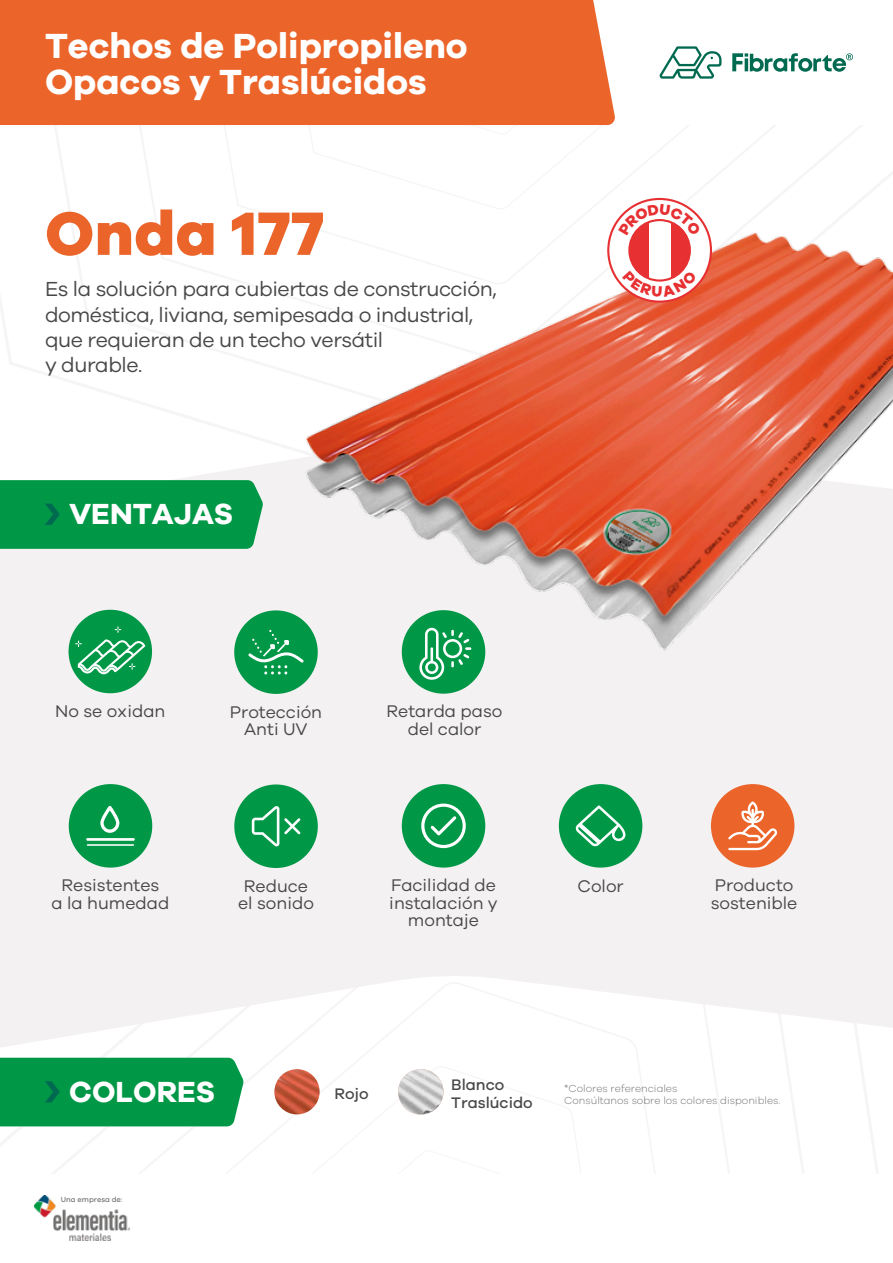
<style>
.page{position:relative;width:893px;height:1263px;background:#fff}
.page>*{position:absolute;margin:0;border:0;box-sizing:border-box;transform-origin:0 0}
.t1{font:800 63px "Galano Grotesque";letter-spacing:.01em;color:#eb642a}
.t2{font:700 36px/36px "Galano Grotesque";color:#fff}
.t3{font:700 30px "Galano Grotesque";color:#fff}
.t4{font:21px/25.2px "Galano Grotesque";letter-spacing:-.02em;color:#484848}
.t5{font:17.4px/17.4px "Galano Grotesque";color:#484848;text-align:center}
.t6{font:500 15.75px/18.5px "Galano Grotesque";color:#484848}
.t7{font:300 10.5px/12.6px "Galano Grotesque";color:#717171}
.t8{font:500 7.5px "Galano Grotesque";color:#777472}
</style>
<div class="page">
<svg style="left:0;top:462px;width:893px;height:585px;fill:#f3f1f1"></svg>
<img style="left:274px;top:1069px;width:46px;height:45px;border-radius:23px">
<svg style="left:398px;top:1069px;width:45px;height:45px"></svg>
<div style="left:0;top:0;width:615px;height:125px;background:#eb642a"></div>
<svg style="left:659px;top:46px;width:62px;height:33px"></svg>
<svg style="left:732px;top:53px;width:121px;height:19px"></svg>
<img style="left:35px;top:1195px;width:95px;height:46px">
<div style="left:0;top:480px;width:263px;height:69px;background:#009847"></div>
<div style="left:0;top:1058px;width:244px;height:68px;background:#009847"></div>
<img style="left:277px;top:113px;width:616px;height:562px">
<div style="left:608px;top:199px;width:103px;height:103px;background:#fff;border-radius:50%"></div>
<div style="left:607px;top:198px;width:105px;height:105px;border:2px solid #e63032;border-radius:50%"></div>
<div style="left:630px;top:220px;width:60px;height:60px;background:#e63032;border-radius:50%"></div>
<div style="left:649px;top:219px;width:21px;height:63px;background:#fff"></div>
<div style="left:628px;top:219px;width:63px;height:63px;border:2px solid #e63032;border-radius:50%"></div>
<div style="left:559px;top:784px;width:83px;height:83px;background:#009847;border-radius:50%"></div>
<svg style="left:576px;top:805px;width:49px;height:41px"></svg>
<div style="left:711px;top:784px;width:83px;height:83px;background:#eb642a;border-radius:50%"></div>
<svg style="left:728px;top:801px;width:49px;height:49px"></svg>
<div style="left:402px;top:610px;width:83px;height:84px;background:#009847;border-radius:50%"></div>
<svg style="left:419px;top:628px;width:52px;height:52px"></svg>
<div style="left:402px;top:784px;width:83px;height:83px;background:#009847;border-radius:50%"></div>
<svg style="left:421px;top:803px;width:45px;height:45px"></svg>
<div style="left:69px;top:610px;width:83px;height:83px;background:#009847;border-radius:50%"></div>
<svg style="left:75px;top:639px;width:70px;height:35px"></svg>
<svg style="left:115px;top:626px;width:6px;height:7px"></svg>
<div style="left:234px;top:610px;width:84px;height:84px;background:#009847;border-radius:50%"></div>
<svg style="left:248px;top:630px;width:56px;height:44px"></svg>
<div style="left:69px;top:784px;width:83px;height:83px;background:#009847;border-radius:50%"></div>
<hr style="left:86px;top:838px;width:49px;height:3px;background:#fff">
<svg style="left:100px;top:806px;width:19px;height:27px"></svg>
<hr style="left:87px;top:844px;width:47px;height:2px;background:#fff">
<div style="left:234px;top:784px;width:84px;height:84px;background:#009847;border-radius:50%"></div>
<svg style="left:252px;top:806px;width:48px;height:40px"></svg>
<svg style="left:618px;top:204px;width:83px;height:32px"></svg>
<svg style="left:622px;top:270px;width:75px;height:27px"></svg>
<h2 class="t2" style="left:45px;top:27px;width:424px">Techos de Polipropileno<br>Opacos y Traslúcidos</h2>
<h1 class="t1" style="left:45px;top:194px;width:281px">Onda 177</h1>
<p class="t4" style="left:45px;top:276px;width:453px">Es la solución para cubiertas de construcción, doméstica, liviana, semipesada o industrial, que requieran de un techo versátil<br>y durable.</p>
<h3 class="t3" style="left:69px;top:495px;width:166px">VENTAJAS</h3>
<p class="t5" style="left:55px;top:702px;width:112px">No se oxidan</p>
<p class="t5" style="left:230px;top:702px;width:94px">Protección<br>Anti UV</p>
<p class="t5" style="left:52px;top:876px;width:119px">Resistentes<br>a la humedad</p>
<p class="t5" style="left:238px;top:876px;width:77px">Reduce el sonido</p>
<p class="t5" style="left:387px;top:702px;width:117px">Retarda paso del calor</p>
<p class="t5" style="left:389px;top:876px;width:110px">Facilidad de instalación y montaje</p>
<p class="t5" style="left:577px;top:876px;width:48px">Color</p>
<p class="t5" style="left:711px;top:876px;width:88px;text-align:left">Producto sostenible</p>
<h3 class="t3" style="left:69px;top:1073px;width:148px">COLORES</h3>
<p class="t8" style="left:61px;top:1195px;width:63px">Una empresa de:</p>
<p class="t6" style="left:334px;top:1084px;width:36px">Rojo</p>
<p class="t6" style="left:451px;top:1075px;width:83px">Blanco<br>Traslúcido</p>
<p class="t7" style="left:564px;top:1082px;width:218px">*Colores referenciales<br>Consúltanos sobre los colores disponibles.</p>
</div>
